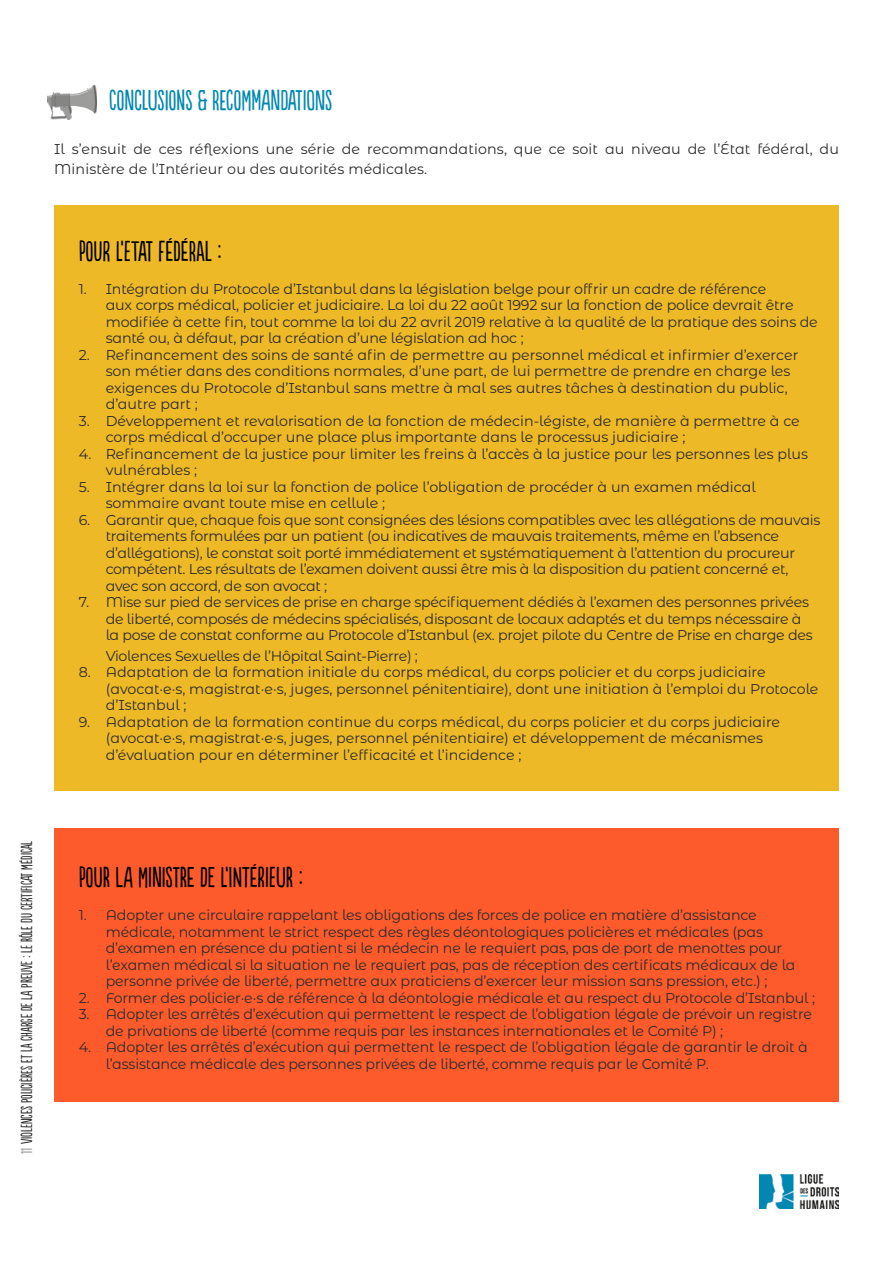
<style>
.page{position:relative;width:893px;height:1263px;background:#fff}
.page>*{position:absolute;margin:0;border:0;box-sizing:border-box;transform-origin:0 0}
.t1{font:27px "Populaire";color:#000}
.t2{font:27px "Populaire";color:#0087b1}
.t3{font:15px "Populaire";color:#2b2b2b}
.t4{font:14.25px/16.5px "Montserrat Alternates";letter-spacing:-.01em;color:#2b2b2b}
.t5{font:14.25px/20.2px "Montserrat Alternates";letter-spacing:.01em;color:#2b2b2b}
.s1{color:#959595}
</style>
<div class="page">
<div style="left:54px;top:205px;width:785px;height:586px;background:#eeb927"></div>
<div style="left:54px;top:828px;width:785px;height:273px;background:#fd5b2c"></div>
<img style="left:47px;top:85px;width:49px;height:35px">
<img style="left:760px;top:1175px;width:79px;height:34px">
<h1 class="t2" style="left:109px;top:86px;width:225px">CONCLUSIONS &amp;RECOMMANDATIONS</h1>
<p class="t5" style="left:54px;top:138px;width:786px">Il s’ensuit de ces réflexions une série de recommandations, que ce soit au niveau de l’État fédéral, du<br>Ministère de l’Intérieur ou des autorités médicales.</p>
<h1 class="t1" style="left:79px;top:237px;width:144px">POUR L’ETAT FÉDÉRAL :</h1>
<p class="t4" style="left:106px;top:280px;width:714px;text-indent:-27px">1. Intégration du Protocole d’Istanbul dans la législation belge pour offrir un cadre de référence<br>aux corps médical, policier et judiciaire. La loi du 22 août 1992 sur la fonction de police devrait être modifiée à cette fin, tout comme la loi du 22 avril 2019 relative à la qualité de la pratique des soins de santé ou, à défaut, par la création d’une législation ad hoc ;</p>
<p class="t4" style="left:106px;top:346px;width:694px;text-indent:-27px">2. Refinancement des soins de santé afin de permettre au personnel médical et infirmier d’exercer son métier dans des conditions normales, d’une part, de lui permettre de prendre en charge les exigences du Protocole d’Istanbul sans mettre à mal ses autres tâches à destination du public, d’autre part ;</p>
<p class="t4" style="left:106px;top:412px;width:696px;text-indent:-27px">3. Développement et revalorisation de la fonction de médecin-légiste, de manière à permettre à ce corps médical d’occuper une place plus importante dans le processus judiciaire ;</p>
<p class="t4" style="left:106px;top:445px;width:704px;text-indent:-27px">4. Refinancement de la justice pour limiter les freins à l’accès à la justice pour les personnes les plus vulnérables ;</p>
<p class="t4" style="left:106px;top:478px;width:652px;text-indent:-27px">5. Intégrer dans la loi sur la fonction de police l’obligation de procéder à un examen médical sommaire avant toute mise en cellule ;</p>
<p class="t4" style="left:106px;top:511px;width:716px;text-indent:-27px">6. Garantir que, chaque fois que sont consignées des lésions compatibles avec les allégations de mauvais traitements formulées par un patient (ou indicatives de mauvais traitements, même en l’absence d’allégations), le constat soit porté immédiatement et systématiquement à l’attention du procureur compétent. Les résultats de l’examen doivent aussi être mis à la disposition du patient concerné et, avec son accord, de son avocat ;</p>
<p class="t4" style="left:106px;top:593px;width:709px;text-indent:-27px">7. Mise sur pied de services de prise en charge spécifiquement dédiés à l’examen des personnes privées de liberté, composés de médecins spécialisés, disposant de locaux adaptés et du temps nécessaire à la pose de constat conforme au Protocole d’Istanbul (ex. projet pilote du Centre de Prise en charge des</p>
<p class="t4" style="left:106px;top:647px;width:314px">Violences Sexuelles de l’Hôpital Saint-Pierre) ;</p>
<p class="t4" style="left:106px;top:663px;width:714px;text-indent:-27px">8. Adaptation de la formation initiale du corps médical, du corps policier et du corps judiciaire (avocat·e·s, magistrat·e·s, juges, personnel pénitentiaire), dont une initiation à l’emploi du Protocole d’Istanbul ;</p>
<p class="t4" style="left:106px;top:713px;width:676px;text-indent:-27px">9. Adaptation de la formation continue du corps médical, du corps policier et du corps judiciaire (avocat·e·s, magistrat·e·s, juges, personnel pénitentiaire) et développement de mécanismes d’évaluation pour en déterminer l’efficacité et l’incidence ;</p>
<p class="t3" style="left:19px;top:1154px;width:314px;rotate:-90deg"><span class="s1">11</span> VIOLENCES POLICIÈRES ET LA CHARGE DE LA PREUVE : LE RÔLE DU CERTIFICAT MÉDICAL</p>
<h1 class="t1" style="left:79px;top:863px;width:225px">POUR LA MINISTRE DE L’INTÉRIEUR :</h1>
<p class="t4" style="left:106px;top:906px;width:691px;text-indent:-27px">1. Adopter une circulaire rappelant les obligations des forces de police en matière d’assistance médicale, notamment le strict respect des règles déontologiques policières et médicales (pas d’examen en présence du patient si le médecin ne le requiert pas, pas de port de menottes pour l’examen médical si la situation ne le requiert pas, pas de réception des certificats médicaux de la personne privée de liberté, permettre aux praticiens d’exercer leur mission sans pression, etc.) ;</p>
<p class="t4" style="left:79px;top:989px;width:738px">2. Former des policier·e·s de référence à la déontologie médicale et au respect du Protocole d’Istanbul ;</p>
<p class="t4" style="left:106px;top:1005px;width:708px;text-indent:-27px">3. Adopter les arrêtés d’exécution qui permettent le respect de l’obligation légale de prévoir un registre de privations de liberté (comme requis par les instances internationales et le Comité P) ;</p>
<p class="t4" style="left:106px;top:1038px;width:704px;text-indent:-27px">4. Adopter les arrêtés d’exécution qui permettent le respect de l’obligation légale de garantir le droit à l’assistance médicale des personnes privées de liberté, comme requis par le Comité P.</p>
</div>
